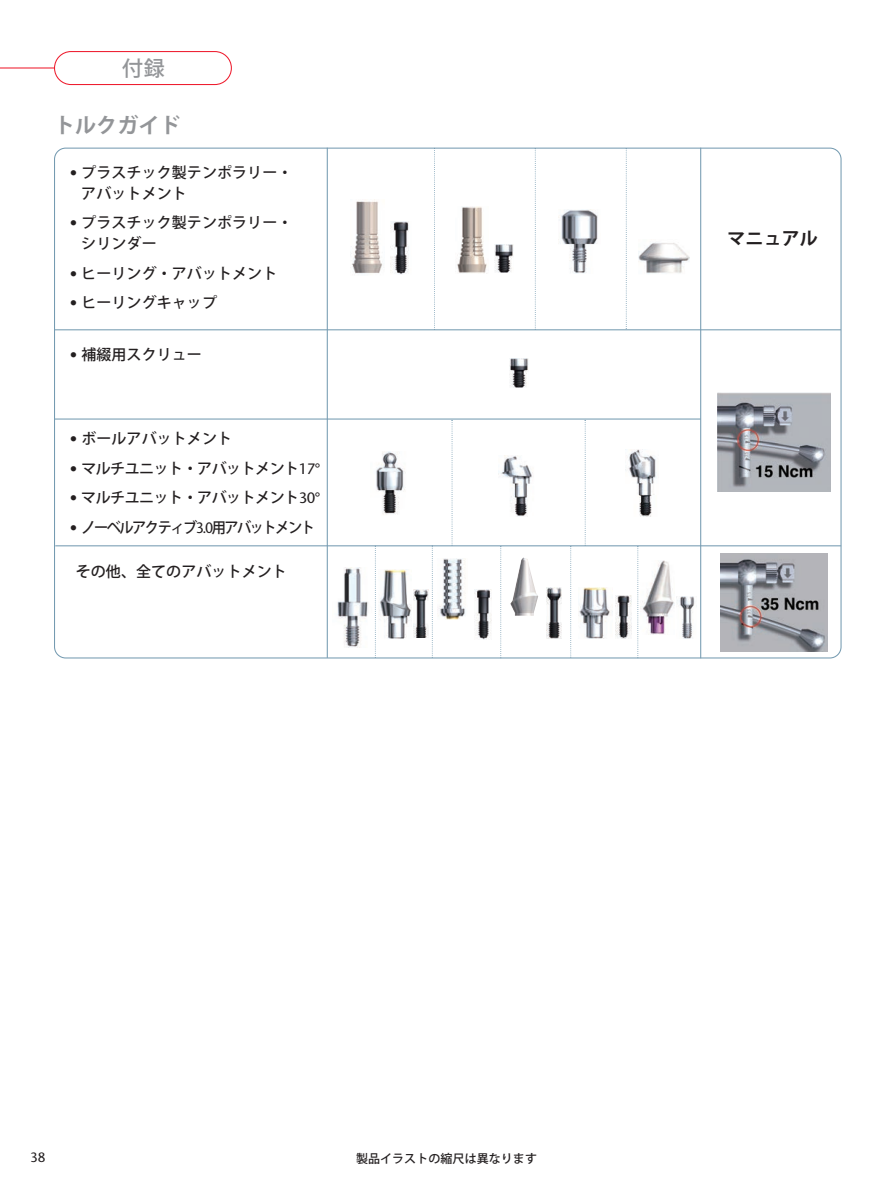
<style>
.page{position:relative;width:893px;height:1191px;background:#fff}
.page>*{position:absolute;margin:0;border:0;box-sizing:border-box;transform-origin:0 0}
.t1{font:700 21px "Koz Go Pro";letter-spacing:.005em;color:#939598}
.t2{font:500 21px "Koz Go Pro";color:#939598}
.t3{font:700 18px "Koz Go Pro";letter-spacing:.005em;color:#231f20}
.t4{font:500 15px/21px "Koz Go Pro";letter-spacing:.005em;color:#231f20}
.t5{font:500 15px "Koz Go Pro";letter-spacing:-.035em;color:#231f20}
.t6{font:500 15px "Koz Go Pro";letter-spacing:-.105em;color:#231f20;scale:.95 1}
.t7{font:13.5px "Stone Sans";color:#231f20}
.t8{font:500 12px "Koz Go Pro";letter-spacing:.005em;color:#231f20}
.s1{font-family:"Stone Sans";font-weight:400}
.s2{font-family:"Stone Sans";font-weight:600}
</style>
<div class="page">
<svg style="left:54px;top:148px;width:788px;height:510px"></svg>
<hr style="left:700px;top:148px;width:1px;height:510px;background:#759bb1">
<hr style="left:54px;top:329px;width:787px;height:1px;background:#759bb1">
<hr style="left:54px;top:418px;width:647px;height:1px;background:#759bb1">
<hr style="left:55px;top:545px;width:786px;height:1px;background:#759bb1">
<svg style="left:434px;top:148px;width:1px;height:181px"></svg>
<svg style="left:535px;top:148px;width:1px;height:182px"></svg>
<svg style="left:626px;top:148px;width:1px;height:181px"></svg>
<svg style="left:451px;top:420px;width:2px;height:126px"></svg>
<svg style="left:432px;top:545px;width:1px;height:113px"></svg>
<svg style="left:500px;top:546px;width:1px;height:112px"></svg>
<svg style="left:570px;top:546px;width:1px;height:111px"></svg>
<svg style="left:637px;top:546px;width:1px;height:112px"></svg>
<svg style="left:585px;top:420px;width:1px;height:126px"></svg>
<img style="left:494px;top:244px;width:19px;height:29px">
<img style="left:456px;top:207px;width:33px;height:66px">
<img style="left:558px;top:210px;width:43px;height:63px">
<img style="left:639px;top:239px;width:51px;height:37px">
<img style="left:413px;top:589px;width:15px;height:48px">
<img style="left:474px;top:590px;width:18px;height:49px">
<img style="left:437px;top:558px;width:31px;height:61px">
<img style="left:615px;top:595px;width:17px;height:44px">
<img style="left:510px;top:557px;width:28px;height:59px">
<img style="left:546px;top:587px;width:15px;height:51px">
<img style="left:578px;top:588px;width:34px;height:51px">
<img style="left:641px;top:560px;width:34px;height:74px">
<img style="left:509px;top:359px;width:19px;height:28px">
<img style="left:676px;top:596px;width:20px;height:42px">
<img style="left:391px;top:221px;width:20px;height:53px">
<img style="left:351px;top:200px;width:34px;height:75px">
<hr style="left:327px;top:148px;width:1px;height:510px;background:#759bb1">
<svg style="left:375px;top:545px;width:1px;height:113px"></svg>
<img style="left:332px;top:567px;width:40px;height:80px">
<img style="left:378px;top:569px;width:33px;height:70px">
<img style="left:499px;top:455px;width:35px;height:61px">
<img style="left:371px;top:451px;width:39px;height:65px">
<img style="left:626px;top:449px;width:33px;height:46px">
<img style="left:623px;top:495px;width:36px;height:21px">
<img style="left:721px;top:554px;width:106px;height:97px">
<img style="left:718px;top:392px;width:112px;height:100px">
<hr style="left:0;top:67px;width:56px;height:1px;background:#ee1b2d">
<svg style="left:54px;top:51px;width:178px;height:34px"></svg>
<h1 class="t2" style="left:122px;top:55px;width:44px">付録</h1>
<h1 class="t1" style="left:54px;top:112px;width:128px">トルクガイド</h1>
<p class="t4" style="left:81px;top:162px;width:213px;text-indent:-11px"><span class="s1">•</span> プラスチック製テンポラリー・アバットメント</p>
<p class="t4" style="left:81px;top:213px;width:213px;text-indent:-11px"><span class="s1">•</span> プラスチック製テンポラリー・シリンダー</p>
<p class="t4" style="left:70px;top:263px;width:209px"><span class="s1">•</span> ヒーリング・アバットメント</p>
<p class="t4" style="left:70px;top:293px;width:149px"><span class="s1">•</span> ヒーリングキャップ</p>
<p class="t4" style="left:70px;top:345px;width:134px"><span class="s1">•</span> 補綴用スクリュー</p>
<p class="t4" style="left:70px;top:429px;width:164px"><span class="s1">•</span> ボールアバットメント</p>
<p class="t5" style="left:70px;top:458px;width:252px"><span class="s1">•</span> マルチユニット・アバットメント<span class="s1">17</span><span class="s2">°</span></p>
<p class="t5" style="left:70px;top:488px;width:252px"><span class="s1">•</span> マルチユニット・アバットメント<span class="s1">30</span><span class="s2">°</span></p>
<p class="t6" style="left:70px;top:517px;width:260px"><span class="s1">•</span> ノーベルアクティブ<span class="s1">3.0</span>用アバットメント</p>
<p class="t4" style="left:76px;top:562px;width:213px">その他、全てのアバットメント</p>
<p class="t3" style="left:727px;top:227px;width:92px">マニュアル</p>
<p class="t7" style="left:30px;top:1152px;width:17px">38</p>
<p class="t8" style="left:356px;top:1150px;width:183px">製品イラストの縮尺は異なります</p>
</div>
